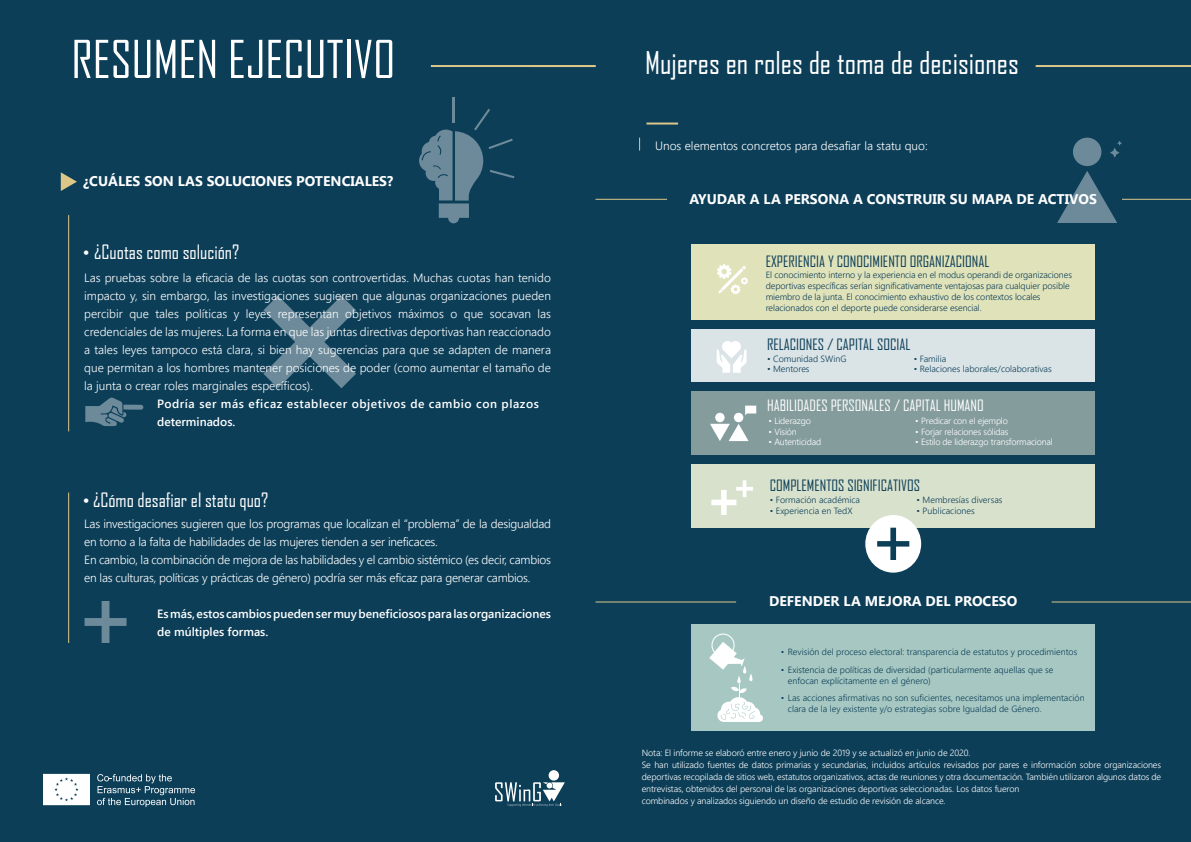
<style>
.page{position:relative;width:1191px;height:842px;background:#0c3e58}
.page>*{position:absolute;margin:0;border:0;box-sizing:border-box;transform-origin:0 0}
.t1{font:50px "Agency FB";color:#fff}
.t2{font:30px "Agency FB";color:#fff}
.t3{font:19px "Agency FB";color:#fff}
.t4{font:15px "Agency FB";color:#0c3e58}
.t5{font:15px "Agency FB";color:#fff}
.t6{font:700 14px "Segoe UI";color:#fff}
.t7{font:300 12px/18px "Segoe UI";letter-spacing:-.02em;color:#fff;text-align:justify}
.t8{font:600 12px/18px "Segoe UI";color:#fff}
.t9{font:600 12px/18px "Segoe UI";letter-spacing:.045em;color:#fff}
.t10{font:300 12px "Segoe UI";color:#fff}
.t11{font:300 9px/10.8px "Segoe UI";color:#0c3e58}
.t12{font:300 9px/12px "Segoe UI";letter-spacing:-.01em;color:#fff}
.s1{font-family:"Poppins";font-weight:300}
</style>
<div class="page">
<hr style="left:646px;top:123px;width:32px;height:2px;background:#dcc789">
<svg style="left:61px;top:172px;width:16px;height:19px"></svg>
<svg style="left:263px;top:296px;width:93px;height:92px"></svg>
<hr style="left:68px;top:215px;width:1px;height:216px;background:#dcc789">
<hr style="left:68px;top:492px;width:1px;height:151px;background:#dcc789">
<svg style="left:43px;top:774px;width:47px;height:31px"></svg>
<div style="left:548px;top:770px;width:11px;height:10px;background:#fff;border-radius:50%"></div>
<svg style="left:97px;top:774px;width:468px;height:33px"></svg>
<div style="left:691px;top:245px;width:404px;height:75px;background:#e0e2ba"></div>
<div style="left:691px;top:330px;width:404px;height:52px;background:#dae3e6"></div>
<svg style="left:717px;top:264px;width:31px;height:30px"></svg>
<div style="left:691px;top:391px;width:404px;height:64px;background:#859c9d"></div>
<div style="left:734px;top:413px;width:9px;height:9px;background:#fff;border-radius:50%"></div>
<svg style="left:710px;top:424px;width:38px;height:17px"></svg>
<div style="left:715px;top:413px;width:9px;height:9px;background:#fff;border-radius:50%"></div>
<svg style="left:745px;top:406px;width:11px;height:9px"></svg>
<svg style="left:716px;top:341px;width:30px;height:32px"></svg>
<div style="left:691px;top:464px;width:404px;height:64px;background:#d8e1cc"></div>
<svg style="left:711px;top:480px;width:42px;height:35px"></svg>
<div style="left:865px;top:515px;width:56px;height:58px;background:#fff;border-radius:50%"></div>
<svg style="left:877px;top:528px;width:32px;height:32px"></svg>
<div style="left:691px;top:624px;width:404px;height:106px;background:#a7c8c2"></div>
<svg style="left:709px;top:633px;width:54px;height:89px"></svg>
<svg style="left:639px;top:138px;width:1px;height:13px"></svg>
<hr style="left:1051px;top:601px;width:140px;height:1px;background:#dcc789">
<hr style="left:595px;top:601px;width:141px;height:1px;background:#dcc789">
<hr style="left:1122px;top:199px;width:69px;height:1px;background:#dcc789">
<hr style="left:595px;top:199px;width:72px;height:1px;background:#dcc789">
<svg style="left:1057px;top:171px;width:60px;height:52px"></svg>
<div style="left:1073px;top:138px;width:28px;height:28px;background:#6c8a9a;border-radius:50%"></div>
<svg style="left:1110px;top:141px;width:12px;height:17px"></svg>
<svg style="left:85px;top:601px;width:42px;height:42px"></svg>
<svg style="left:85px;top:397px;width:58px;height:29px"></svg>
<hr style="left:453px;top:98px;width:2px;height:25px;background:#fff">
<svg style="left:419px;top:109px;width:95px;height:114px"></svg>
<hr style="left:1035px;top:65px;width:156px;height:2px;background:#dcc789">
<hr style="left:431px;top:65px;width:164px;height:2px;background:#dcc789">
<h1 class="t1" style="left:71px;top:29px;width:325px">RESUMEN EJECUTIVO</h1>
<h2 class="t2" style="left:645px;top:45px;width:375px">Mujeres en roles de toma de decisiones</h2>
<p class="t6" style="left:83px;top:173px;width:312px">¿CUÁLES SON LAS SOLUCIONES POTENCIALES?</p>
<h3 class="t3" style="left:83px;top:240px;width:158px"><span class="s1">•</span> ¿Cuotas como solución?</h3>
<p class="t7" style="left:84px;top:268px;width:468px">Las pruebas sobre la eficacia de las cuotas son controvertidas. Muchas cuotas han tenido impacto y, sin embargo, las investigaciones sugieren que algunas organizaciones pueden percibir que tales políticas y leyes representan objetivos máximos o que socavan las credenciales de las mujeres. La forma en que las juntas directivas deportivas han reaccionado a tales leyes tampoco está clara, si bien hay sugerencias para que se adapten de manera que permitan a los hombres mantener posiciones de poder (como aumentar el tamaño de la junta o crear roles marginales específicos).</p>
<p class="t9" style="left:157px;top:395px;width:383px">Podría ser más eficaz establecer objetivos de cambio con plazos determinados.</p>
<h3 class="t3" style="left:83px;top:489px;width:187px"><span class="s1">•</span> ¿Cómo desafiar el statu quo?</h3>
<p class="t7" style="left:84px;top:514px;width:468px;text-align:left">Las investigaciones sugieren que los programas que localizan el “problema” de la desigualdad en torno a la falta de habilidades de las mujeres tienden a ser ineficaces.<br>En cambio, la combinación de mejora de las habilidades y el cambio sistémico (es decir, cambios en las culturas, políticas y prácticas de género) podría ser más eficaz para generar cambios.</p>
<p class="t8" style="left:157px;top:605px;width:395px">Es más, estos cambios pueden ser muy beneficiosos para las organizaciones de múltiples formas.</p>
<p class="t10" style="left:655px;top:136px;width:274px">Unos elementos concretos para desafiar la statu quo:</p>
<p class="t6" style="left:689px;top:191px;width:409px">AYUDAR A LA PERSONA A CONSTRUIR SU MAPA DE ACTIVOS</p>
<p class="t4" style="left:766px;top:253px;width:225px">EXPERIENCIA Y CONOCIMIENTO ORGANIZACIONAL</p>
<p class="t11" style="left:766px;top:269px;width:308px">El conocimiento interno y la experiencia en el modus operandi de organizaciones deportivas específicas serían significativamente ventajosas para cualquier posible miembro de la junta. El conocimiento exhaustivo de los contextos locales relacionados con el deporte puede considerarse esencial.</p>
<p class="t4" style="left:767px;top:335px;width:145px">RELACIONES / CAPITAL SOCIAL</p>
<p class="t11" style="left:767px;top:353px;width:81px">• Comunidad SWinG</p>
<p class="t11" style="left:767px;top:363px;width:44px">• Mentores</p>
<p class="t11" style="left:914px;top:353px;width:34px">• Familia</p>
<p class="t11" style="left:914px;top:363px;width:139px">• Relaciones laborales/colaborativas</p>
<p class="t5" style="left:767px;top:396px;width:218px">HABILIDADES PERSONALES / CAPITAL HUMANO</p>
<p class="t12" style="left:768px;top:414px;width:44px">• Liderazgo</p>
<p class="t12" style="left:768px;top:425px;width:30px">• Visión</p>
<p class="t12" style="left:768px;top:436px;width:54px">• Autenticidad</p>
<p class="t12" style="left:915px;top:414px;width:94px">• Predicar con el ejemplo</p>
<p class="t12" style="left:915px;top:425px;width:95px">• Forjar relaciones sólidas</p>
<p class="t12" style="left:915px;top:436px;width:139px">• Estilo de liderazgo transformacional</p>
<p class="t4" style="left:770px;top:476px;width:152px">COMPLEMENTOS SIGNIFICATIVOS</p>
<p class="t11" style="left:770px;top:494px;width:92px">• Formación académica</p>
<p class="t11" style="left:770px;top:505px;width:84px">• Experiencia en TedX</p>
<p class="t11" style="left:916px;top:494px;width:87px">• Membresías diversas</p>
<p class="t11" style="left:916px;top:505px;width:60px">• Publicaciones</p>
<p class="t6" style="left:769px;top:593px;width:250px">DEFENDER LA MEJORA DEL PROCESO</p>
<p class="t11" style="left:781px;top:646px;width:298px">• Revisión del proceso electoral: transparencia de estatutos y procedimientos</p>
<p class="t11" style="left:788px;top:664px;width:267px;text-indent:-7px">• Existencia de políticas de diversidad (particularmente aquellas que se enfocan explícitamente en el género)</p>
<p class="t11" style="left:788px;top:692px;width:298px;text-indent:-7px">• Las acciones afirmativas no son suficientes, necesitamos una implementación clara de la ley existente y/o estrategias sobre Igualdad de Género.</p>
<p class="t12" style="left:642px;top:747px;width:521px">Nota: El informe se elaboró entre enero y junio de 2019 y se actualizó en junio de 2020.<br>Se han utilizado fuentes de datos primarias y secundarias, incluidos artículos revisados por pares e información sobre organizaciones deportivas recopilada de sitios web, estatutos organizativos, actas de reuniones y otra documentación. También utilizaron algunos datos de entrevistas, obtenidos del personal de las organizaciones deportivas seleccionadas. Los datos fueron<br>combinados y analizados siguiendo un diseño de estudio de revisión de alcance.</p>
</div>
